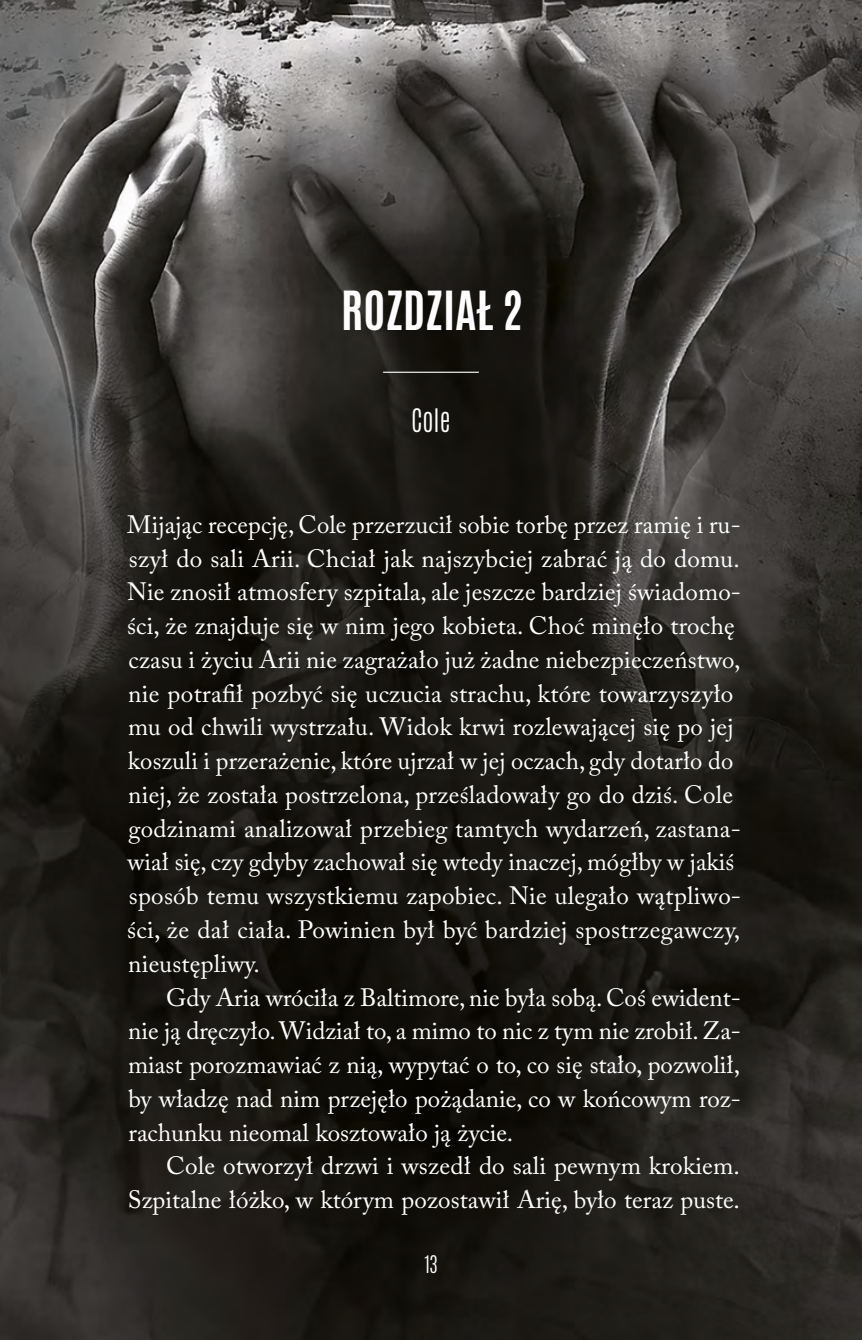
<style>
.page{position:relative;width:862px;height:1340px;background:#fff}
.page>*{position:absolute;margin:0;border:0;box-sizing:border-box;transform-origin:0 0}
.tytul-rozdzialu{font:700 45px "Antonio";color:#fff}
.imie-pod-tytulem{font:300 27px "Antonio";color:#fff}
.body-first{font:24.97px/33.8px "Adobe Caslon Pro";letter-spacing:.01em;color:#fff}
.body{font:24.97px/33.8px "Adobe Caslon Pro";color:#fff;text-align:justify}
.t1{font:300 20.25px "Antonio";color:#fff}
</style>
<div class="page">
<img style="left:0;top:0;width:861px;height:1339px">
<hr style="left:383px;top:372px;width:95px;height:1px;background:#fff">
<p class="tytul-rozdzialu" style="left:341px;top:277px;width:183px">ROZDZIAŁ 2</p>
<p class="imie-pod-tytulem" style="left:411px;top:400px;width:41px">Cole</p>
<p class="body-first" style="left:127px;top:507px;width:615px">Mijając recepcję, Cole przerzucił sobie torbę przez ramię i ru&shy;szył do sali Arii. Chciał jak najszybciej zabrać ją do domu.<br>Nie znosił atmosfery szpitala, ale jeszcze bardziej świadomo&shy;ści, że znajduje się w nim jego kobieta. Choć minęło trochę czasu i życiu Arii nie zagrażało już żadne niebezpieczeństwo, nie potrafił pozbyć się uczucia strachu, które towarzyszyło mu od chwili wystrzału. Widok krwi rozlewającej się po jej koszuli i przerażenie, które ujrzał w jej oczach, gdy dotarło do niej, że została postrzelona, prześladowały go do dziś. Cole godzinami analizował przebieg tamtych wydarzeń, zastana&shy;wiał się, czy gdyby zachował się wtedy inaczej, mógłby w jakiś sposób temu wszystkiemu zapobiec. Nie ulegało wątpliwo&shy;ści, że dał ciała. Powinien był być bardziej spostrzegawczy, nieustępliwy.</p>
<p class="body" style="left:128px;top:980px;width:614px;text-indent:38px">Gdy Aria wróciła z Baltimore, nie była sobą. Coś ewident&shy;nie ją dręczyło. Widział to, a mimo to nic z tym nie zrobił. Za&shy;miast porozmawiać z nią, wypytać o to, co się stało, pozwolił, by władzę nad nim przejęło pożądanie, co w końcowym roz&shy;rachunku nieomal kosztowało ją życie.</p>
<p class="body" style="left:128px;top:1148px;width:613px;text-align:right">Cole otworzył drzwi i wszedł do sali pewnym krokiem.<br>Szpitalne łóżko, w którym pozostawił Arię, było teraz puste.</p>
<p class="t1" style="left:424px;top:1250px;width:15px">13</p>
</div>
